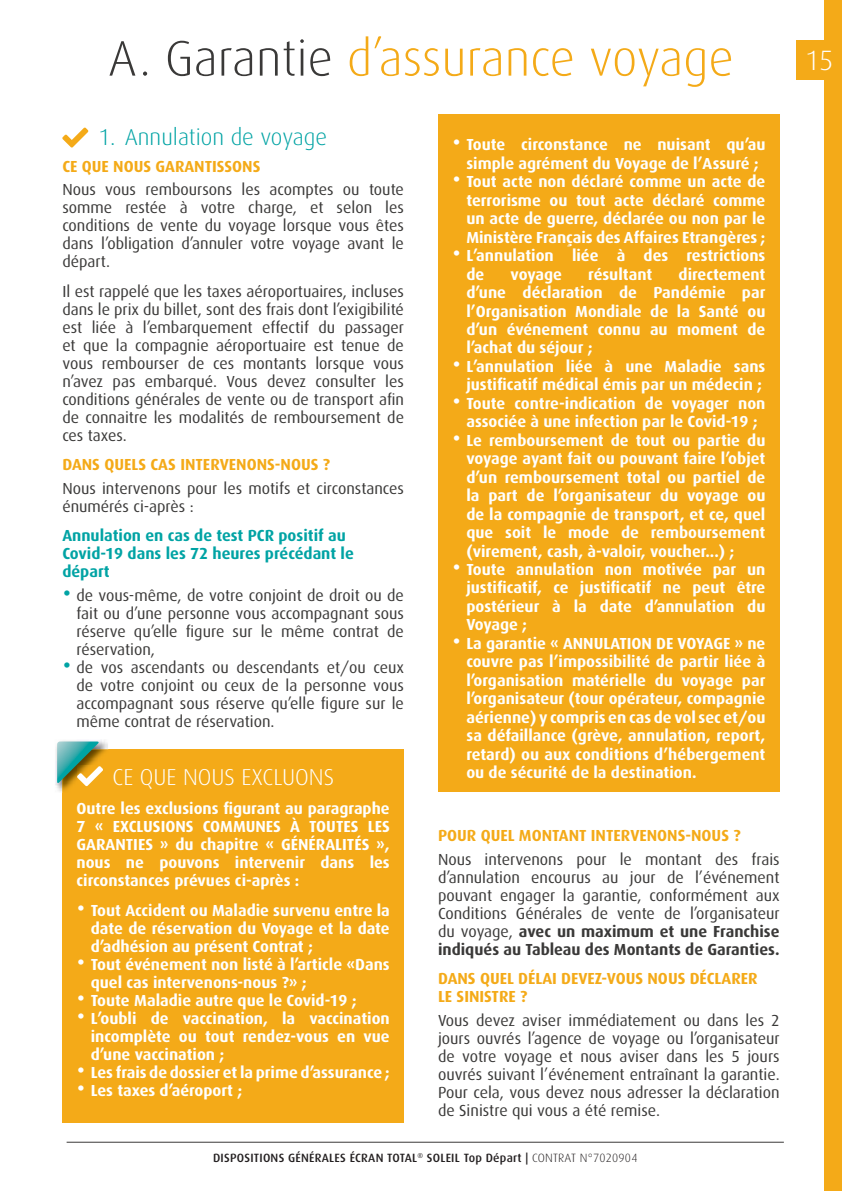
<style>
.page{position:relative;width:842px;height:1191px;background:#fff}
.page>*{position:absolute;margin:0;border:0;box-sizing:border-box;transform-origin:0 0}
.t1{font:300 50px "Dax";color:#f4aa18}
.t2{font:300 28px "Dax";color:#fff}
.t3{font:300 23px "Dax";color:#00a3a4}
.t4{font:300 23px "Dax";color:#fff}
.t5{font:700 16px/18.4px "Dax";color:#fff;text-align:justify}
.t6{font:16px/18px "Dax";color:#3a3938;text-align:justify}
.t7{font:700 16px/18px "Dax";color:#f4aa18}
.t8{font:700 16px/18px "Dax";color:#00a3a4}
.t9{font:500 12px "Dax";letter-spacing:.02em;color:#231f20}
.s1{color:#3a3938}
.s2{font-size:28px;color:#00a3a4}
.s3{font-weight:400;font-size:28px}
.s4{font-weight:700}
.s5{font-weight:300}
</style>
<div class="page">
<div style="left:825px;top:0;width:17px;height:1191px;background:#f4aa18"></div>
<div style="left:797px;top:40px;width:45px;height:39px;background:#f4aa18"></div>
<hr style="left:67px;top:1141px;width:717px;height:1px;background:#3a3938">
<div style="left:62px;top:749px;width:342px;height:374px;background:#f4aa18"></div>
<img style="left:55px;top:740px;width:53px;height:52px">
<img style="left:62px;top:749px;width:46px;height:43px">
<div style="left:438px;top:115px;width:342px;height:677px;background:#f4aa18"></div>
<svg style="left:62px;top:127px;width:26px;height:21px"></svg>
<svg style="left:57px;top:741px;width:46px;height:45px"></svg>
<h1 class="t1" style="left:108px;top:34px;width:627px"><span class="s1">A. Garantie</span> d’assurance voyage</h1>
<h3 class="t3" style="left:98px;top:126px;width:230px">1. Annulation de voyage</h3>
<p class="t7" style="left:62px;top:158px;width:200px">CE QUE NOUS GARANTISSONS</p>
<p class="t6" style="left:62px;top:181px;width:343px">Nous vous remboursons les acomptes ou toute somme restée à votre charge, et selon les conditions de vente du voyage lorsque vous êtes dans l’obligation d’annuler votre voyage avant le départ.</p>
<p class="t6" style="left:62px;top:283px;width:343px">Il est rappelé que les taxes aéroportuaires, incluses dans le prix du billet, sont des frais dont l’exigibilité est liée à l’embarquement effectif du passager et que la compagnie aéroportuaire est tenue de vous rembourser de ces montants lorsque vous n’avez pas embarqué. Vous devez consulter les conditions générales de vente ou de transport afin de connaitre les modalités de remboursement de ces taxes.</p>
<p class="t7" style="left:62px;top:456px;width:269px">DANS QUELS CAS INTERVENONS-NOUS ?</p>
<p class="t6" style="left:62px;top:480px;width:343px">Nous intervenons pour les motifs et circonstances énumérés ci-après :</p>
<p class="t8" style="left:62px;top:527px;width:293px">Annulation en cas de test PCR positif au<br>Covid-19 dans les 72 heures précédant le départ</p>
<p class="t6" style="left:77px;top:587px;width:329px;text-indent:-14px"><span class="s2">•</span> de vous-même, de votre conjoint de droit ou de fait ou d’une personne vous accompagnant sous réserve qu’elle figure sur le même contrat de réservation,</p>
<p class="t6" style="left:77px;top:659px;width:329px;text-indent:-14px"><span class="s2">•</span> de vos ascendants ou descendants et/ou ceux de votre conjoint ou ceux de la personne vous accompagnant sous réserve qu’elle figure sur le même contrat de réservation.</p>
<h3 class="t4" style="left:113px;top:766px;width:223px">CE QUE NOUS EXCLUONS</h3>
<p class="t5" style="left:77px;top:800px;width:315px">Outre les exclusions figurant au paragraphe 7 « EXCLUSIONS COMMUNES À TOUTES LES GARANTIES » du chapitre « GÉNÉRALITÉS », nous ne pouvons intervenir dans les circonstances prévues ci-après :</p>
<p class="t5" style="left:91px;top:902px;width:301px;text-indent:-14px"><span class="s3">•</span> Tout Accident ou Maladie survenu entre la date de réservation du Voyage et la date d’adhésion au présent Contrat ;</p>
<p class="t5" style="left:91px;top:956px;width:301px;text-indent:-14px"><span class="s3">•</span> Tout événement non listé à l’article «Dans quel cas intervenons-nous ?» ;</p>
<p class="t5" style="left:77px;top:991px;width:282px"><span class="s3">•</span> Toute Maladie autre que le Covid-19 ;</p>
<p class="t5" style="left:91px;top:1010px;width:301px;text-indent:-14px"><span class="s3">•</span> L’oubli de vaccination, la vaccination incomplète ou tout rendez-vous en vue d’une vaccination ;</p>
<p class="t5" style="left:77px;top:1063px;width:315px"><span class="s3">•</span> Les frais de dossier et la prime d’assurance ;</p>
<p class="t5" style="left:77px;top:1081px;width:167px"><span class="s3">•</span> Les taxes d’aéroport ;</p>
<p class="t5" style="left:452px;top:136px;width:315px;text-align:center"><span class="s3">•</span> Toute circonstance ne nuisant qu’au simple agrément du Voyage de l’Assuré ;</p>
<p class="t5" style="left:466px;top:173px;width:301px;text-indent:-14px"><span class="s3">•</span> Tout acte non déclaré comme un acte de terrorisme ou tout acte déclaré comme un acte de guerre, déclarée ou non par le Ministère Français des Affaires Etrangères ;</p>
<p class="t5" style="left:466px;top:247px;width:301px;text-indent:-14px"><span class="s3">•</span> L’annulation liée à des restrictions de</p>
<p class="t5" style="left:466px;top:266px;width:301px;text-indent:212px">directement d’une déclaration de Pandémie par l’Organisation Mondiale de la Santé ou d’un événement connu au moment de l’achat du séjour ;</p>
<p class="t5" style="left:452px;top:358px;width:315px;text-align:right"><span class="s3">•</span> L’annulation liée à une Maladie sans justificatif médical émis par un médecin ;</p>
<p class="t5" style="left:452px;top:395px;width:315px;text-align:center"><span class="s3">•</span> Toute contre-indication de voyager non associée à une infection par le Covid-19 ;</p>
<p class="t5" style="left:466px;top:432px;width:301px;text-indent:-14px"><span class="s3">•</span> Le remboursement de tout ou partie du voyage ayant fait ou pouvant faire l’objet d’un remboursement total ou partiel de la part de l’organisateur du voyage ou de la compagnie de transport, et ce, quel que soit le mode de remboursement (virement, cash, à-valoir, voucher...) ;</p>
<p class="t5" style="left:466px;top:561px;width:301px;text-indent:-14px"><span class="s3">•</span> Toute annulation non motivée par un justificatif, ce justificatif ne peut être postérieur à la date d’annulation du Voyage ;</p>
<p class="t5" style="left:466px;top:635px;width:301px;text-indent:-14px"><span class="s3">•</span> La garantie « ANNULATION DE VOYAGE » ne couvre pas l’impossibilité de partir liée à l’organisation matérielle du voyage par l’organisateur (tour opérateur, compagnie aérienne) y compris en cas de vol sec et/ou sa défaillance (grève, annulation, report, retard) ou aux conditions d’hébergement ou de sécurité de la destination.</p>
<p class="t5" style="left:511px;top:266px;width:53px">voyage</p>
<p class="t5" style="left:588px;top:266px;width:66px">résultant</p>
<p class="t7" style="left:438px;top:827px;width:304px">POUR QUEL MONTANT INTERVENONS-NOUS ?</p>
<p class="t6" style="left:438px;top:851px;width:343px">Nous intervenons pour le montant des frais d’annulation encourus au jour de l’événement pouvant engager la garantie, conformément aux Conditions Générales de vente de l’organisateur du voyage, <span class="s4">avec un maximum et une Franchise indiqués au Tableau des Montants de Garanties.</span></p>
<p class="t7" style="left:438px;top:970px;width:321px">DANS QUEL DÉLAI DEVEZ-VOUS NOUS DÉCLARER<br>LE SINISTRE ?</p>
<p class="t6" style="left:438px;top:1012px;width:343px">Vous devez aviser immédiatement ou dans les 2 jours ouvrés l’agence de voyage ou l’organisateur de votre voyage et nous aviser dans les 5 jours ouvrés suivant l’événement entraînant la garantie.<br>Pour cela, vous devez nous adresser la déclaration de Sinistre qui vous a été remise.</p>
<p class="t9" style="left:213px;top:1152px;width:426px">DISPOSITIONS GÉNÉRALES ÉCRAN TOTAL<sup>®</sup> SOLEIL Top Départ | <span class="s5">CONTRAT N°7020904</span></p>
<h2 class="t2" style="left:805px;top:47px;width:30px">15</h2>
</div>
